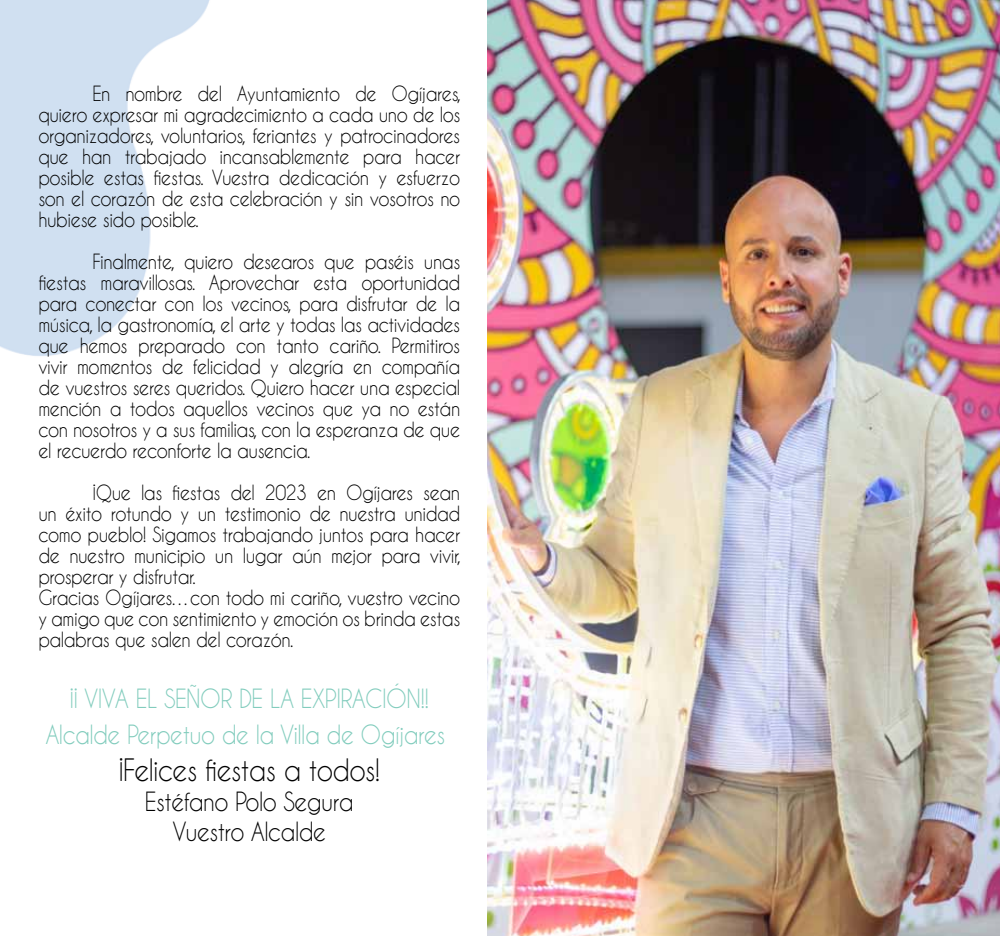
<style>
.page{position:relative;width:1000px;height:936px;background:#fff}
.page>*{position:absolute;margin:0;border:0;box-sizing:border-box;transform-origin:0 0}
.t1{font:28.95px "Caviar Dreams";letter-spacing:-.025em;color:#000;scale:.91 1}
.t2{font:24.9px/36px "Caviar Dreams";letter-spacing:-.025em;color:#82ccbd;text-align:center;scale:.91 1}
.t3{font:24.9px/30px "Caviar Dreams";letter-spacing:-.025em;color:#000;text-align:center;scale:.91 1}
.t4{font:19.65px/21px "Caviar Dreams";letter-spacing:-.025em;color:#000;text-align:justify;scale:.91 1}
</style>
<div class="page">
<img style="left:9px;top:0;width:201px;height:356px">
<img style="left:487px;top:0;width:512px;height:935px">
<p class="t4" style="left:38px;top:82px;width:465px;text-indent:54px">En nombre del Ayuntamiento de Ogíjares, quiero expresar mi agradecimiento a cada uno de los organizadores, voluntarios, feriantes y patrocinadores que han trabajado incansablemente para hacer posible estas fiestas. Vuestra dedicación y esfuerzo son el corazón de esta celebración y sin vosotros no hubiese sido posible.</p>
<p class="t4" style="left:38px;top:250px;width:465px;text-indent:54px">Finalmente, quiero desearos que paséis unas fiestas maravillosas. Aprovechar esta oportunidad para conectar con los vecinos, para disfrutar de la música, la gastronomía, el arte y todas las actividades que hemos preparado con tanto cariño. Permitiros vivir momentos de felicidad y alegría en compañía de vuestros seres queridos. Quiero hacer una especial mención a todos aquellos vecinos que ya no están con nosotros y a sus familias, con la esperanza de que el recuerdo reconforte la ausencia.</p>
<p class="t4" style="left:38px;top:481px;width:465px;text-align:left;text-indent:54px">¡Que las fiestas del 2023 en Ogíjares sean un éxito rotundo y un testimonio de nuestra unidad como pueblo! Sigamos trabajando juntos para hacer de nuestro municipio un lugar aún mejor para vivir, prosperar y disfrutar.<br>Gracias Ogíjares…con todo mi cariño, vuestro vecino y amigo que con sentimiento y emoción os brinda estas palabras que salen del corazón.</p>
<p class="t2" style="left:45px;top:680px;width:441px">¡¡ VIVA EL SEÑOR DE LA EXPIRACIÓN!!<br>Alcalde Perpetuo de la Villa de Ogíjares</p>
<h1 class="t1" style="left:118px;top:752px;width:289px">¡Felices fiestas a todos!</h1>
<p class="t3" style="left:145px;top:785px;width:231px">Estéfano Polo Segura<br>Vuestro Alcalde</p>
</div>
